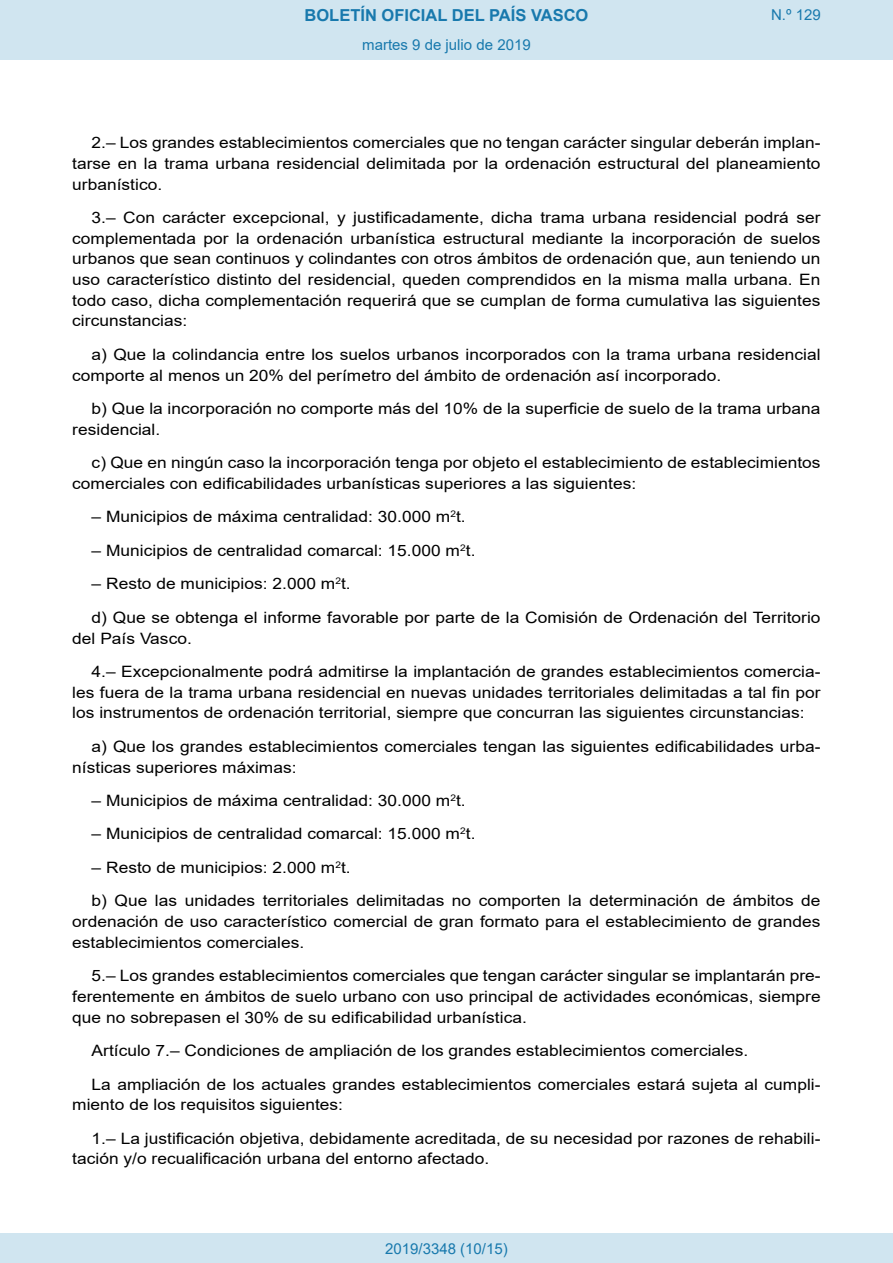
<style>
.page{position:relative;width:893px;height:1263px;background:#fff}
.page>*{position:absolute;margin:0;border:0;box-sizing:border-box;transform-origin:0 0}
.t1{font:700 16.5px "Arial";color:#1879ad}
.BOPVDetalle{font:15.6px/20.7px "Arial";color:#000;scale:1.11 1}
.Paginacion_Centro{font:15px "Arial";color:#1879ad}
</style>
<div class="page">
<div style="left:0;top:0;width:893px;height:60px;background:#d0e5f0"></div>
<div style="left:0;top:1233px;width:893px;height:30px;background:#d0e5f0"></div>
<p class="t1" style="left:305px;top:3px;width:285px">BOLETÍN OFICIAL DEL PAÍS VASCO</p>
<p class="Paginacion_Centro" style="left:362px;top:35px;width:170px">martes 9 de julio de 2019</p>
<p class="Paginacion_Centro" style="left:771px;top:5px;width:51px">N.º 129</p>
<p class="BOPVDetalle" style="left:72px;top:132px;width:676px;text-align:justify;text-indent:19px">2.– Los grandes establecimientos comerciales que no tengan carácter singular deberán implan&shy;tarse en la trama urbana residencial delimitada por la ordenación estructural del planeamiento urbanístico.</p>
<p class="BOPVDetalle" style="left:72px;top:207px;width:676px;text-align:justify;text-indent:19px">3.– Con carácter excepcional, y justificadamente, dicha trama urbana residencial podrá ser complementada por la ordenación urbanística estructural mediante la incorporación de suelos urbanos que sean continuos y colindantes con otros ámbitos de ordenación que, aun teniendo un uso característico distinto del residencial, queden comprendidos en la misma malla urbana. En todo caso, dicha complementación requerirá que se cumplan de forma cumulativa las siguientes circunstancias:</p>
<p class="BOPVDetalle" style="left:72px;top:344px;width:676px;text-indent:19px">a) Que la colindancia entre los suelos urbanos incorporados con la trama urbana residencial comporte al menos un 20% del perímetro del ámbito de ordenación así incorporado.</p>
<p class="BOPVDetalle" style="left:72px;top:398px;width:675px;text-indent:19px">b) Que la incorporación no comporte más del 10% de la superficie de suelo de la trama urbana residencial.</p>
<p class="BOPVDetalle" style="left:72px;top:452px;width:676px;text-indent:19px">c) Que en ningún caso la incorporación tenga por objeto el establecimiento de establecimientos comerciales con edificabilidades urbanísticas superiores a las siguientes:</p>
<p class="BOPVDetalle" style="left:92px;top:506px;width:339px">– Municipios de máxima centralidad: 30.000 m<sup>2</sup>t.</p>
<p class="BOPVDetalle" style="left:92px;top:540px;width:347px">– Municipios de centralidad comarcal: 15.000 m<sup>2</sup>t.</p>
<p class="BOPVDetalle" style="left:92px;top:573px;width:235px">– Resto de municipios: 2.000 m<sup>2</sup>t.</p>
<p class="BOPVDetalle" style="left:72px;top:607px;width:676px;text-indent:19px">d) Que se obtenga el informe favorable por parte de la Comisión de Ordenación del Territorio del País Vasco.</p>
<p class="BOPVDetalle" style="left:72px;top:661px;width:676px;text-align:justify;text-indent:19px">4.– Excepcionalmente podrá admitirse la implantación de grandes establecimientos comercia&shy;les fuera de la trama urbana residencial en nuevas unidades territoriales delimitadas a tal fin por los instrumentos de ordenación territorial, siempre que concurran las siguientes circunstancias:</p>
<p class="BOPVDetalle" style="left:72px;top:736px;width:676px;text-indent:19px">a) Que los grandes establecimientos comerciales tengan las siguientes edificabilidades urba&shy;nísticas superiores máximas:</p>
<p class="BOPVDetalle" style="left:92px;top:790px;width:339px">– Municipios de máxima centralidad: 30.000 m<sup>2</sup>t.</p>
<p class="BOPVDetalle" style="left:92px;top:823px;width:347px">– Municipios de centralidad comarcal: 15.000 m<sup>2</sup>t.</p>
<p class="BOPVDetalle" style="left:92px;top:857px;width:235px">– Resto de municipios: 2.000 m<sup>2</sup>t.</p>
<p class="BOPVDetalle" style="left:72px;top:890px;width:676px;text-align:justify;text-indent:19px">b) Que las unidades territoriales delimitadas no comporten la determinación de ámbitos de ordenación de uso característico comercial de gran formato para el establecimiento de grandes establecimientos comerciales.</p>
<p class="BOPVDetalle" style="left:72px;top:965px;width:676px;text-align:justify;text-indent:19px">5.– Los grandes establecimientos comerciales que tengan carácter singular se implantarán pre&shy;ferentemente en ámbitos de suelo urbano con uso principal de actividades económicas, siempre que no sobrepasen el 30% de su edificabilidad urbanística.</p>
<p class="BOPVDetalle" style="left:92px;top:1040px;width:593px">Artículo 7.– Condiciones de ampliación de los grandes establecimientos comerciales.</p>
<p class="BOPVDetalle" style="left:72px;top:1073px;width:676px;text-indent:19px">La ampliación de los actuales grandes establecimientos comerciales estará sujeta al cumpli&shy;miento de los requisitos siguientes:</p>
<p class="BOPVDetalle" style="left:72px;top:1128px;width:676px;text-indent:19px">1.– La justificación objetiva, debidamente acreditada, de su necesidad por razones de rehabili&shy;tación y/o recualificación urbana del entorno afectado.</p>
<p class="Paginacion_Centro" style="left:385px;top:1238px;width:124px">2019/3348 (10/15)</p>
</div>
